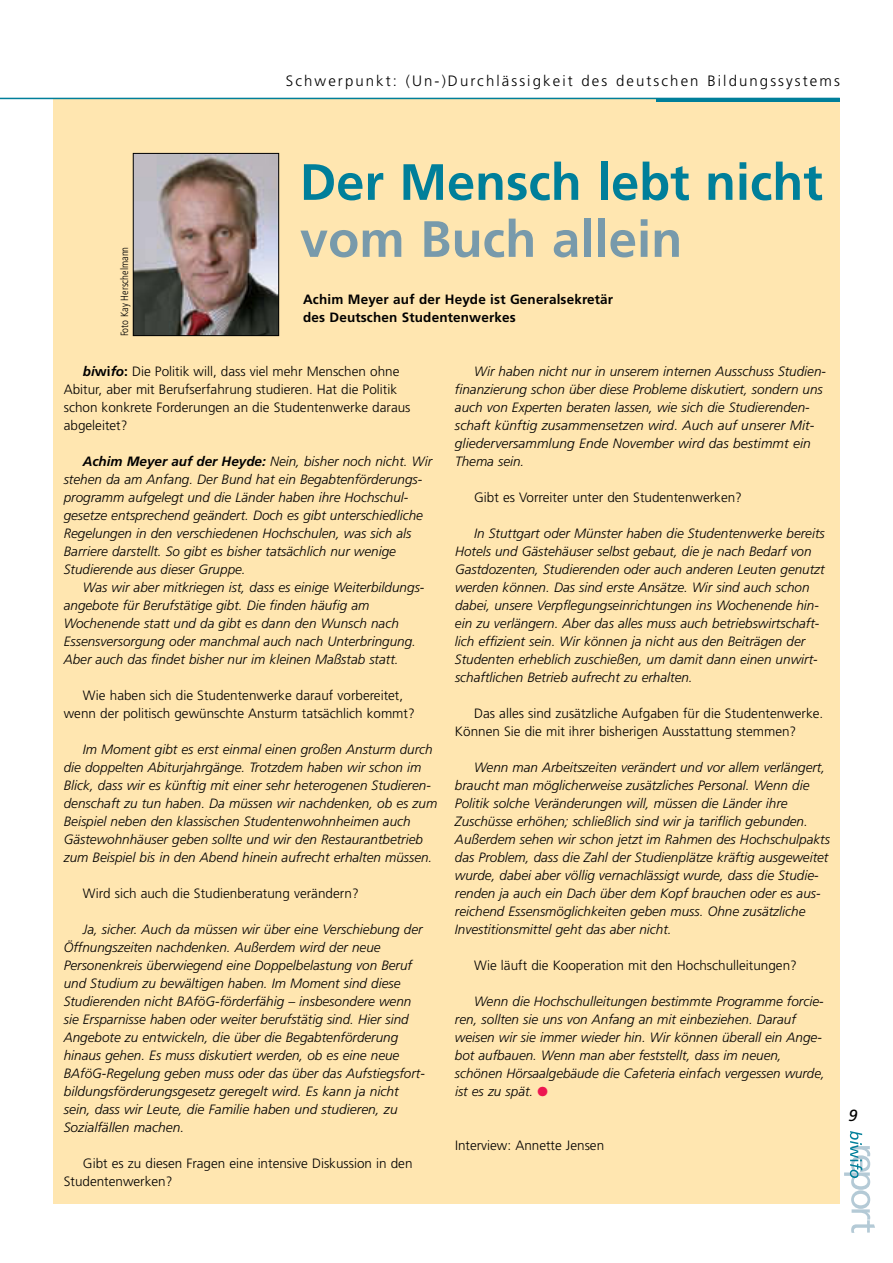
<style>
.page{position:relative;width:893px;height:1263px;background:#fff}
.page>*{position:absolute;margin:0;border:0;box-sizing:border-box;transform-origin:0 0}
.t1{font:700 51px "Frutiger LT";color:#007f9a}
.t2{font:700 51px "Frutiger LT";color:#789aab}
.t3{font:italic 16.2px "Frutiger LT";color:#000}
.t4{font:300 15px "Frutiger LT";letter-spacing:.14em;color:#000}
.t5{font:italic 300 13.5px/18px "Frutiger LT";color:#000}
.t6{font:300 13.5px/18px "Frutiger LT";color:#000}
.t7{font:700 13.5px/18px "Frutiger LT";letter-spacing:.01em;color:#000}
.t8{font:300 condensed 10.5px "Frutiger LT";color:#000}
.s1{font-weight:700;font-style:italic}
.s2{font-weight:700}
</style>
<div class="page">
<div style="left:53px;top:98px;width:787px;height:1106px;background:#ffe6b0"></div>
<hr style="left:0;top:98px;width:840px;height:1px;background:#007f9a">
<hr style="left:656px;top:98px;width:184px;height:4px;background:#007f9a">
<svg style="left:844px;top:1131px;width:31px;height:102px"></svg>
<img style="left:135px;top:155px;width:142px;height:179px">
<div style="left:133px;top:153px;width:146px;height:183px;border:1px solid #000"></div>
<p class="t4" style="left:286px;top:74px;width:556px">Schwerpunkt: (Un-)Durchlässigkeit des deutschen Bildungssystems</p>
<p class="t8" style="left:120px;top:336px;width:91px;rotate:-90deg">Foto Kay Herschelmann</p>
<h1 class="t1" style="left:300px;top:152px;width:525px">Der Mensch lebt nicht</h1>
<h1 class="t2" style="left:300px;top:209px;width:384px">vom Buch allein</h1>
<p class="t7" style="left:303px;top:291px;width:312px">Achim Meyer auf der Heyde ist Generalsekretär des Deutschen Studentenwerkes</p>
<p class="t6" style="left:64px;top:364px;width:348px;text-indent:19px"><span class="s1">bi</span><span class="s2">wi</span><span class="s1">fo</span><span class="s2">:</span> Die Politik will, dass viel mehr Menschen ohne Abitur, aber mit Berufserfahrung studieren. Hat die Politik schon konkrete Forderungen an die Studentenwerke daraus abgeleitet?</p>
<p class="t5" style="left:64px;top:453px;width:370px;text-indent:19px"><span class="s2">Achim Meyer auf der Heyde:</span> Nein, bisher noch nicht. Wir stehen da am Anfang. Der Bund hat ein Begabtenförderungs - programm aufgelegt und die Länder haben ihre Hochschul - gesetze entsprechend geändert. Doch es gibt unterschiedliche Regelungen in den verschiedenen Hochschulen, was sich als Barriere darstellt. So gibt es bisher tatsächlich nur wenige Studierende aus dieser Gruppe.</p>
<p class="t5" style="left:64px;top:579px;width:362px;text-indent:19px">Was wir aber mitkriegen ist, dass es einige Weiterbildungs - angebote für Berufstätige gibt. Die finden häufig am Wochenende statt und da gibt es dann den Wunsch nach Essensversorgung oder manchmal auch nach Unterbringung.<br>Aber auch das findet bisher nur im kleinen Maßstab statt.</p>
<p class="t6" style="left:64px;top:688px;width:352px;text-align:center">Wie haben sich die Studentenwerke darauf vorbereitet, wenn der politisch gewünschte Ansturm tatsächlich kommt?</p>
<p class="t5" style="left:64px;top:741px;width:375px;text-indent:19px">Im Moment gibt es erst einmal einen großen Ansturm durch die doppelten Abiturjahrgänge. Trotzdem haben wir schon im Blick, dass wir es künftig mit einer sehr heterogenen Studieren - denschaft zu tun haben. Da müssen wir nachdenken, ob es zum Beispiel neben den klassischen Studentenwohnheimen auch Gästewohnhäuser geben sollte und wir den Restaurantbetrieb zum Beispiel bis in den Abend hinein aufrecht erhalten müssen.</p>
<p class="t6" style="left:83px;top:886px;width:277px">Wird sich auch die Studienberatung verändern?</p>
<p class="t5" style="left:64px;top:921px;width:363px;text-indent:19px">Ja, sicher. Auch da müssen wir über eine Verschiebung der Öffnungszeiten nachdenken. Außerdem wird der neue Personenkreis überwiegend eine Doppelbelastung von Beruf und Studium zu bewältigen haben. Im Moment sind diese Studierenden nicht BAföG-förderfähig – insbesondere wenn sie Ersparnisse haben oder weiter berufstätig sind. Hier sind Angebote zu entwickeln, die über die Begabtenförderung hinaus gehen. Es muss diskutiert werden, ob es eine neue BAföG-Regelung geben muss oder das über das Aufstiegs fort - bildungsförderungsgesetz geregelt wird. Es kann ja nicht sein, dass wir Leute, die Familie haben und studieren, zu Sozialfällen machen.</p>
<p class="t6" style="left:64px;top:1156px;width:350px;text-indent:19px">Gibt es zu diesen Fragen eine intensive Diskussion in den<br>Studentenwerken?</p>
<p class="t5" style="left:455px;top:363px;width:373px;text-indent:19px">Wir haben nicht nur in unserem internen Ausschuss Studien - finanzierung schon über diese Probleme diskutiert, sondern uns auch von Experten beraten lassen, wie sich die Studierenden - schaft künftig zusammensetzen wird. Auch auf unserer Mit - glieder versammlung Ende November wird das bestimmt ein Thema sein.</p>
<p class="t6" style="left:474px;top:490px;width:269px">Gibt es Vorreiter unter den Studentenwerken?</p>
<p class="t5" style="left:455px;top:525px;width:371px;text-indent:19px">In Stuttgart oder Münster haben die Studentenwerke bereits Hotels und Gästehäuser selbst gebaut, die je nach Bedarf von Gastdozenten, Studierenden oder auch anderen Leuten genutzt werden können. Das sind erste Ansätze. Wir sind auch schon dabei, unsere Verpflegungseinrichtungen ins Wochenende hin&shy;ein zu verlängern. Aber das alles muss auch betriebswirtschaft&shy;lich effizient sein. Wir können ja nicht aus den Beiträgen der Studenten erheblich zuschießen, um damit dann einen unwirt&shy;schaftlichen Betrieb aufrecht zu erhalten.</p>
<p class="t6" style="left:455px;top:706px;width:370px;text-indent:19px">Das alles sind zusätzliche Aufgaben für die Studentenwerke.<br>Können Sie die mit ihrer bisherigen Ausstattung stemmen?</p>
<p class="t5" style="left:455px;top:759px;width:377px;text-indent:19px">Wenn man Arbeitszeiten verändert und vor allem verlängert, braucht man möglicherweise zusätzliches Personal. Wenn die Politik solche Veränderungen will, müssen die Länder ihre Zuschüsse erhöhen; schließlich sind wir ja tariflich gebunden.<br>Außerdem sehen wir schon jetzt im Rahmen des Hochschulpakts das Problem, dass die Zahl der Studienplätze kräftig ausgeweitet wurde, dabei aber völlig vernachlässigt wurde, dass die Studie - ren den ja auch ein Dach über dem Kopf brauchen oder es aus&shy;reichend Essensmöglichkeiten geben muss. Ohne zusätzliche Investitionsmittel geht das aber nicht.</p>
<p class="t6" style="left:474px;top:958px;width:324px">Wie läuft die Kooperation mit den Hochschulleitungen?</p>
<p class="t5" style="left:455px;top:993px;width:371px;text-indent:19px">Wenn die Hochschulleitungen bestimmte Programme forcie&shy;ren, sollten sie uns von Anfang an mit einbeziehen. Darauf weisen wir sie immer wieder hin. Wir können überall ein Ange - bot aufbauen. Wenn man aber feststellt, dass im neuen, schönen Hörsaalgebäude die Cafeteria einfach vergessen wurde, ist es zu spät.</p>
<p class="t6" style="left:455px;top:1138px;width:151px">Interview: Annette Jensen</p>
<p class="t3" style="left:848px;top:1106px;width:10px">9</p>
</div>
